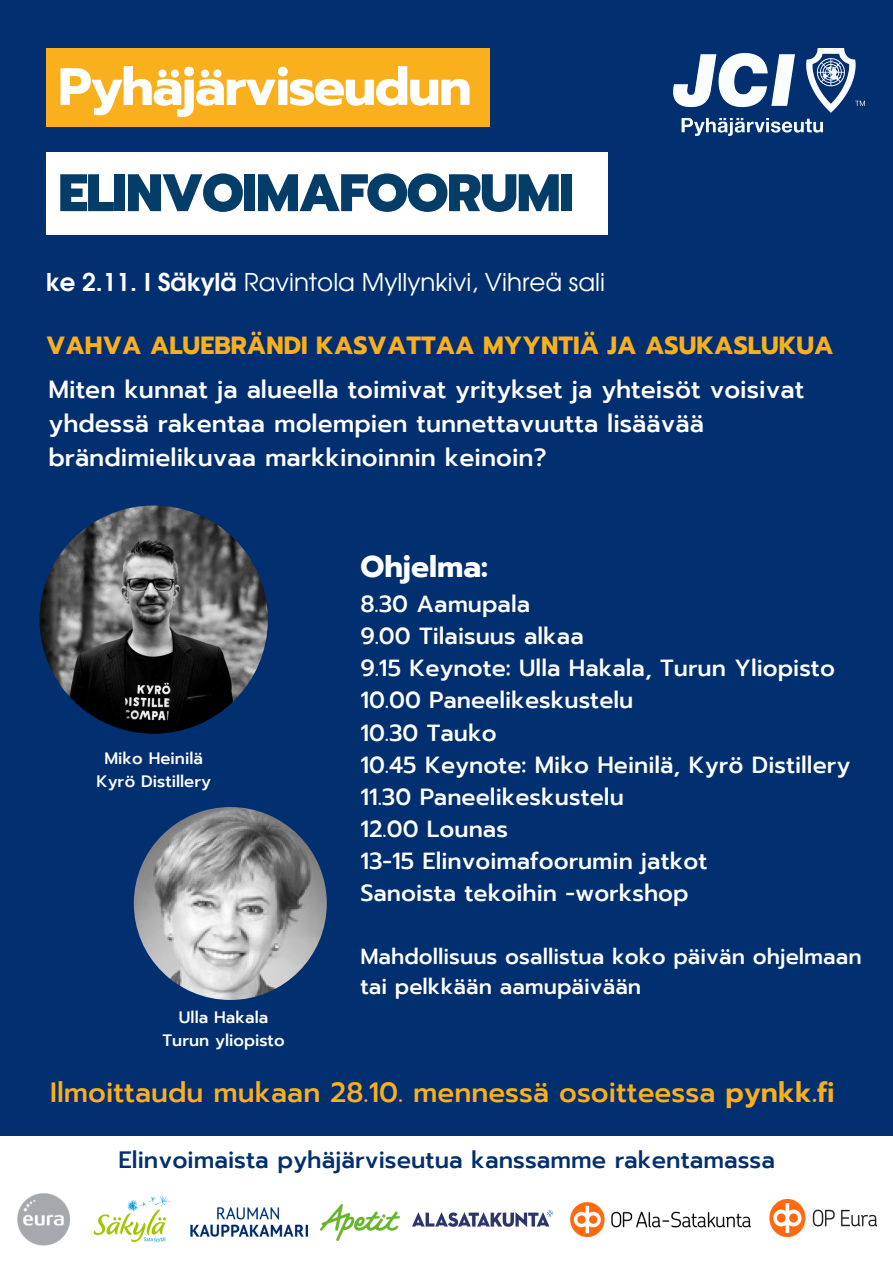
<style>
.page{position:relative;width:893px;height:1263px;background:#012f6f}
.page>*{position:absolute;margin:0;border:0;box-sizing:border-box;transform-origin:0 0}
.t1{font:800 52.72px "Prompt";letter-spacing:-.03em;color:#033d68}
.t2{font:700 52.57px "Prompt";letter-spacing:-.03em;color:#fff}
.t3{font:700 30px "Prompt";color:#fff}
.t4{font:500 27.83px "Prompt";color:#faaf1d}
.t5{font:700 24.83px "Prompt";color:#faaf1d}
.t6{font:500 24.75px/34.3px "Prompt";color:#fff}
.t7{font:24.6px "Evolventa";color:#fff}
.t8{font:500 23.62px "Prompt";color:#012f6f}
.t9{font:500 23.25px/32.1px "Prompt";color:#fff}
.t10{font:500 21.75px/30.4px "Prompt";color:#fff}
.t11{font:500 16.5px/23.1px "Prompt";color:#fff;text-align:center}
.s1{font-weight:700}
.s2{font-weight:600}
</style>
<div class="page">
<div style="left:46px;top:153px;width:562px;height:82px;background:#fff"></div>
<div style="left:46px;top:48px;width:443px;height:79px;background:#faaf1d"></div>
<div style="left:0;top:1136px;width:893px;height:127px;background:#fff"></div>
<img style="left:191px;top:1208px;width:117px;height:29px">
<img style="left:17px;top:1193px;width:53px;height:53px">
<img style="left:93px;top:1196px;width:77px;height:47px">
<img style="left:413px;top:1211px;width:139px;height:16px">
<img style="left:321px;top:1204px;width:79px;height:36px">
<img style="left:673px;top:48px;width:191px;height:87px">
<img style="left:769px;top:1200px;width:108px;height:36px">
<img style="left:570px;top:1202px;width:181px;height:35px">
<img style="left:40px;top:505px;width:228px;height:229px;border-radius:50%">
<img style="left:134px;top:807px;width:193px;height:193px;border-radius:50%">
<h2 class="t2" style="left:58px;top:48px;width:415px">Pyhäjärviseudun</h2>
<h1 class="t1" style="left:58px;top:154px;width:518px">ELINVOIMAFOORUMI</h1>
<p class="t7" style="left:46px;top:271px;width:560px"><span class="s1">ke 2.11. I Säkylä</span> Ravintola Myllynkivi, Vihreä sali</p>
<p class="t5" style="left:46px;top:327px;width:789px">VAHVA ALUEBRÄNDI KASVATTAA MYYNTIÄ JA ASUKASLUKUA</p>
<p class="t6" style="left:48px;top:372px;width:757px">Miten kunnat ja alueella toimivat yritykset ja yhteisöt voisivat yhdessä rakentaa molempien tunnettavuutta lisäävää brändimielikuvaa markkinoinnin keinoin?</p>
<p class="t11" style="left:96px;top:746px;width:116px">Miko Heinilä<br>Kyrö Distillery</p>
<p class="t11" style="left:163px;top:1006px;width:124px">Ulla Hakala<br>Turun yliopisto</p>
<p class="t3" style="left:360px;top:545px;width:129px">Ohjelma:</p>
<p class="t9" style="left:360px;top:588px;width:491px">8.30 Aamupala<br>9.00 Tilaisuus alkaa<br>9.15 Keynote: Ulla Hakala, Turun Yliopisto<br>10.00 Paneelikeskustelu<br>10.30 Tauko<br>10.45 Keynote: Miko Heinilä, Kyrö Distillery<br>11.30 Paneelikeskustelu<br>12.00 Lounas<br>13-15 Elinvoimafoorumin jatkot<br>Sanoista tekoihin -workshop</p>
<p class="t10" style="left:360px;top:941px;width:503px">Mahdollisuus osallistua koko päivän ohjelmaan tai pelkkään aamupäivään</p>
<p class="t4" style="left:50px;top:1071px;width:786px">Ilmoittaudu mukaan 28.10. mennessä osoitteessa <span class="s2">pynkk.fi</span></p>
<p class="t8" style="left:119px;top:1142px;width:658px">Elinvoimaista pyhäjärviseutua kanssamme rakentamassa</p>
</div>
